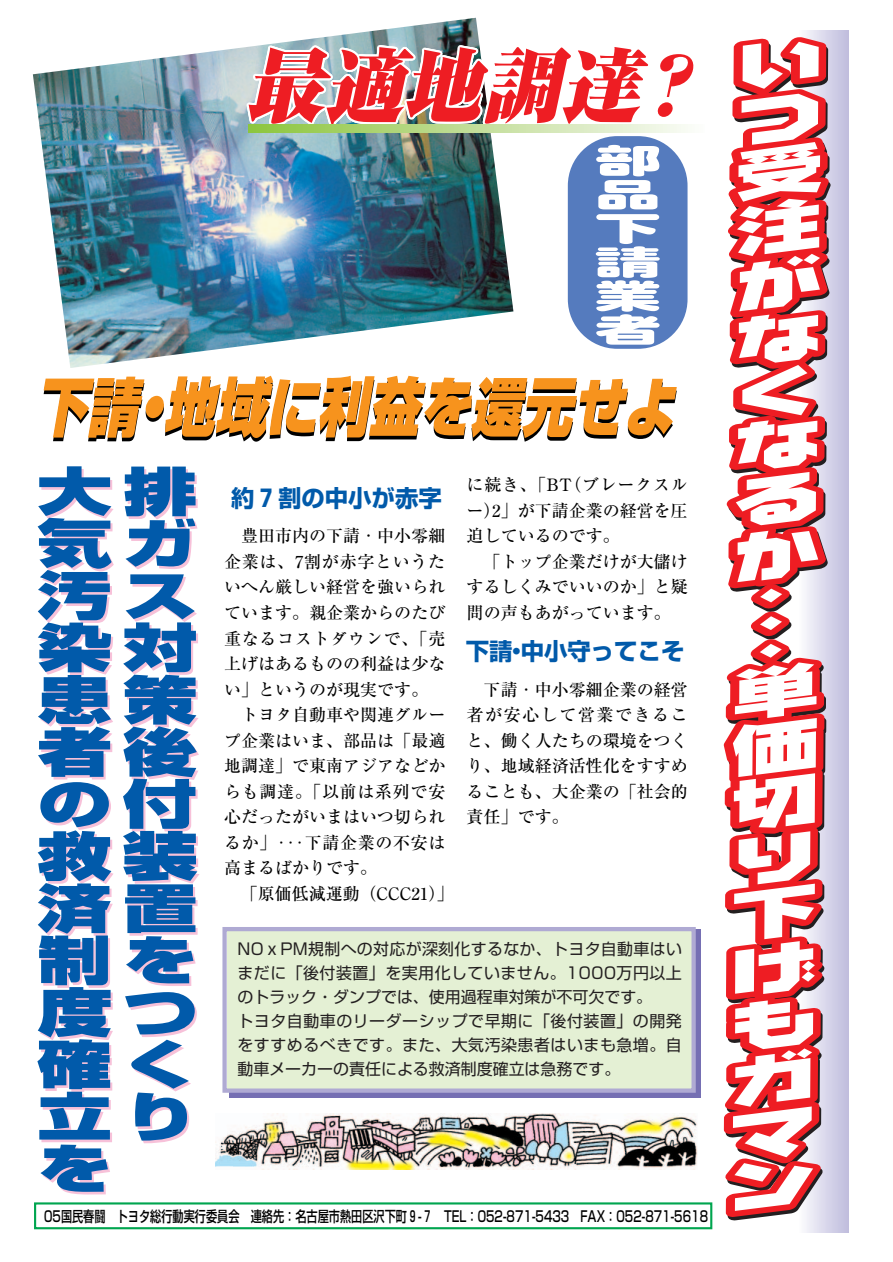
<style>
.page{position:relative;width:893px;height:1262px;background:#fff}
.page>*{position:absolute;margin:0;border:0;box-sizing:border-box;transform-origin:0 0}
.t1{font:italic 900 78.6px "Ryumin";color:#fff}
.t2{font:italic 900 63.75px "Shin Go";color:#000;scale:.8 1}
.t3{font:900 52.05px/52.1px "Shin Go";letter-spacing:.15em;color:#015aaa;text-align:justify;scale:1.43 1}
.t4{font:700 23.4px "Shin Go";color:#015aaa}
.t5{font:500 16.95px/25.5px "Ryumin";color:#000;text-align:justify}
.t6{font:15.9px/23.9px "Shin Go";letter-spacing:.02em;color:#231f20}
.t7{font:500 14.85px "Shin Go";color:#000;scale:.75 1}
</style>
<div class="page">
<div style="left:228px;top:929px;width:472px;height:168px;background:linear-gradient(to right,#756fb3,#756fb3)"></div>
<img style="left:33px;top:18px;width:480px;height:350px">
<svg style="left:248px;top:124px;width:440px;height:9px;background:#c1de96"></svg>
<div style="left:34px;top:1202px;width:678px;height:27px;border:2px solid #00a54f"></div>
<div style="left:227px;top:931px;width:464px;height:157px;background:#e4f0d4"></div>
<div style="left:222px;top:927px;width:473px;height:165px;border:4px solid #afaad3"></div>
<img style="left:216px;top:1113px;width:481px;height:56px">
<div style="left:568px;top:136px;width:119px;height:213px;background:#557bbe;border-radius:50px"></div>
<svg style="left:595px;top:145px;width:64px;height:200px"></svg>
<div style="left:799px;top:31px;width:49px;height:1201px;background:#cac8e3"></div>
<svg style="left:723px;top:37px;width:107px;height:1183px"></svg>
<h1 class="t1" style="left:247px;top:58px;width:477px">最適地調達？</h1>
<h2 class="t2" style="left:36px;top:387px;width:812px">下請・地域に利益を還元せよ</h2>
<h3 class="t3" style="left:37px;top:472px;width:113px">大排気ガ汚ス染対患策者後の付救装済置制を度つ確く立りを</h3>
<h3 class="t4" style="left:231px;top:489px;width:212px">約７割の中小が赤字</h3>
<p class="t5" style="left:224px;top:526px;width:223px;text-indent:17px">豊田市内の下請・中小零細企業は、7割が赤字というたいへん厳しい経営を強いられています。親企業からのたび重なるコストダウンで、「売上げはあるものの利益は少ない」というのが現実です。</p>
<p class="t5" style="left:224px;top:704px;width:223px;text-indent:17px">トヨタ自動車や関連グループ企業はいま、部品は「最適地調達」で東南アジアなどからも調達。「以前は系列で安心だったがいまはいつ切られるか」･･･下請企業の不安は高まるばかりです。</p>
<p class="t5" style="left:241px;top:883px;width:215px">「原価低減運動（CCC21）」</p>
<p class="t5" style="left:466px;top:474px;width:223px">に続き、「BT（ブレークスルー）2」が下請企業の経営を圧迫しているのです。</p>
<p class="t5" style="left:466px;top:551px;width:223px;text-indent:17px">「トップ企業だけが大儲けするしくみでいいのか」と疑問の声もあがっています。</p>
<h3 class="t4" style="left:465px;top:642px;width:220px">下請・中小守ってこそ</h3>
<p class="t5" style="left:466px;top:679px;width:223px;text-indent:17px">下請・中小零細企業の経営者が安心して営業できること、働く人たちの環境をつくり、地域経済活性化をすすめることも、大企業の「社会的責任」です。</p>
<p class="t6" style="left:237px;top:939px;width:446px">NOｘPM規制への対応が深刻化するなか、トヨタ自動車はいまだに「後付装置」を実用化していません。1000万円以上のトラック・ダンプでは、使用過程車対策が不可欠です。<br>トヨタ自動車のリーダーシップで早期に「後付装置」の開発をすすめるべきです。また、大気汚染患者はいまも急増。自動車メーカーの責任による救済制度確立は急務です。</p>
<p class="t7" style="left:44px;top:1210px;width:886px">05国民春闘　トヨタ総行動実行委員会　連絡先：名古屋市熱田区沢下町９-７　TEL：052-871-5433 FAX：052-871-5618</p>
</div>
